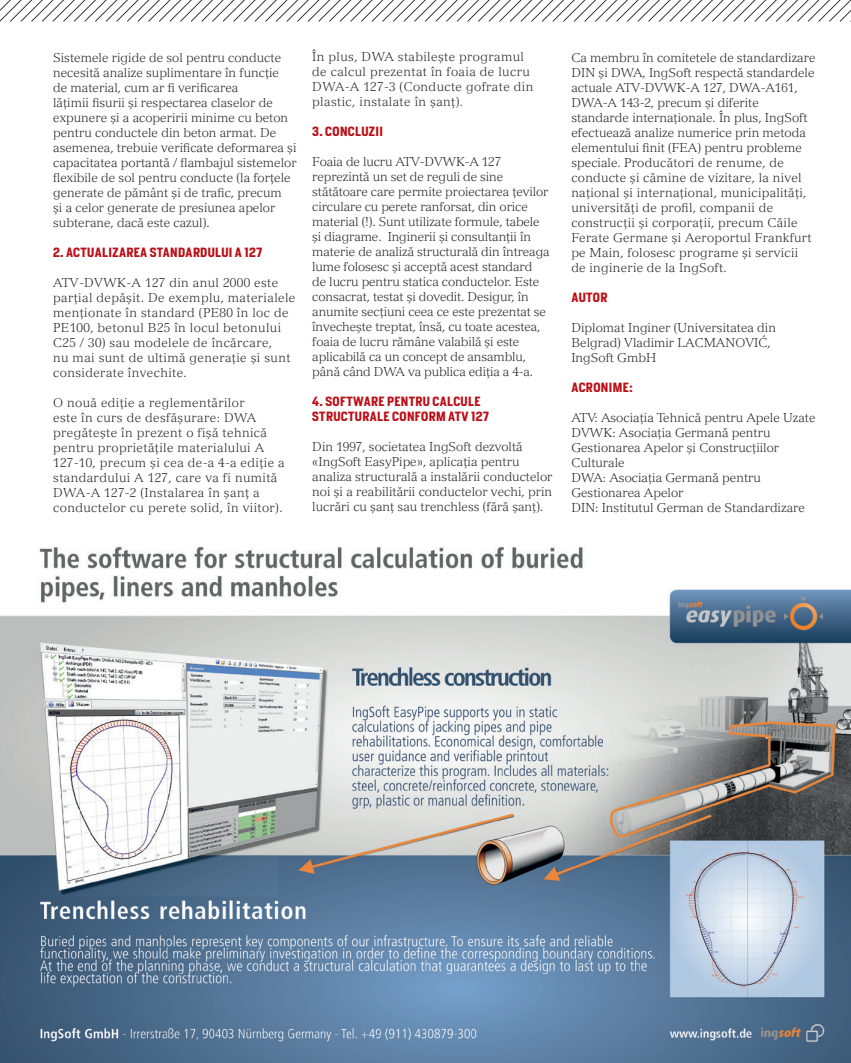
<style>
.page{position:relative;width:851px;height:1063px;background:#fff}
.page>*{position:absolute;margin:0;border:0;box-sizing:border-box;transform-origin:0 0}
.t1{font:300 12.5px/15px "Versailles LT Com";color:#231f20}
.t2{font:300 12.5px/15px "Versailles LT Com";letter-spacing:.03em;color:#231f20}
.t3{font:300 12.5px/15px "Versailles LT Com";letter-spacing:.02em;color:#231f20}
.t4{font:600 condensed 12.5px/15px "XMH Heroun MH Sans";letter-spacing:.03em;color:#bb1018}
</style>
<div class="page">
<svg style="left:0;top:0;width:851px;height:22px"></svg>
<img style="left:0;top:546px;width:850px;height:517px">
<p class="t1" style="left:53px;top:50px;width:245px">Sistemele rigide de sol pentru conducte necesită analize suplimentare în funcție<br>de material, cum ar fi verificarea<br>lățimii fisurii și respectarea claselor de expunere și a acoperirii minime cu beton pentru conductele din beton armat. De asemenea, trebuie verificate deformarea și capacitatea portantă / flambajul sistemelor flexibile de sol pentru conducte (la forțele generate de pământ și de trafic, precum<br>și a celor generate de presiunea apelor subterane, dacă este cazul).</p>
<p class="t4" style="left:53px;top:245px;width:210px">2. ACTUALIZAREA STANDARDULUI A 127</p>
<p class="t2" style="left:53px;top:275px;width:244px">ATV-DVWK-A 127 din anul 2000 este parțial depășit. De exemplu, materialele menționate în standard (PE80 în loc de PE100, betonul B25 în locul betonului C25 / 30) sau modelele de încărcare,<br>nu mai sunt de ultimă generație și sunt considerate învechite.</p>
<p class="t2" style="left:53px;top:395px;width:233px">O nouă ediție a reglementărilor<br>este în curs de desfășurare: DWA pregătește în prezent o fișă tehnică pentru proprietățile materialului A 127-10, precum și cea de-a 4-a ediție a standardului A 127, care va fi numită DWA-A 127-2 (Instalarea în șanț a conductelor cu perete solid, în viitor).</p>
<p class="t2" style="left:312px;top:49px;width:222px">În plus, DWA stabilește programul de calcul prezentat în foaia de lucru DWA-A 127-3 (Conducte gofrate din plastic, instalate în șanț).</p>
<p class="t4" style="left:312px;top:124px;width:72px">3. CONCLUZII</p>
<p class="t1" style="left:312px;top:154px;width:239px">Foaia de lucru ATV-DVWK-A 127 reprezintă un set de reguli de sine stătătoare care permite proiectarea țevilor circulare cu perete ranforsat, din orice material (!). Sunt utilizate formule, tabele și diagrame. Inginerii și consultanții în materie de analiză structurală din întreaga lume folosesc și acceptă acest standard<br>de lucru pentru statica conductelor. Este consacrat, testat și dovedit. Desigur, în anumite secțiuni ceea ce este prezentat se învechește treptat, însă, cu toate acestea, foaia de lucru rămâne valabilă și este aplicabilă ca un concept de ansamblu, până când DWA va publica ediția a 4-a.</p>
<p class="t4" style="left:312px;top:394px;width:178px">4. SOFTWARE PENTRU CALCULE<br>STRUCTURALE CONFORM ATV 127</p>
<p class="t1" style="left:312px;top:439px;width:242px">Din 1997, societatea IngSoft dezvoltă «IngSoft EasyPipe», aplicația pentru analiza structurală a instalării conductelor noi și a reabilitării conductelor vechi, prin lucrări cu șanț sau trenchless (fără șanț).</p>
<p class="t3" style="left:571px;top:50px;width:245px">Ca membru în comitetele de standardizare DIN și DWA, IngSoft respectă standardele actuale ATV-DVWK-A 127, DWA-A161, DWA-A 143-2, precum și diferite standarde internaționale. În plus, IngSoft efectuează analize numerice prin metoda elementului finit (FEA) pentru probleme speciale. Producători de renume, de conducte și cămine de vizitare, la nivel național și internațional, municipalități, universități de profil, companii de construcții și corporații, precum Căile Ferate Germane și Aeroportul Frankfurt pe Main, folosesc programe și servicii de inginerie de la IngSoft.</p>
<p class="t4" style="left:571px;top:290px;width:37px">AUTOR</p>
<p class="t1" style="left:571px;top:320px;width:206px">Diplomat Inginer (Universitatea din<br>Belgrad) Vladimir LACMANOVIĆ,<br>IngSoft GmbH</p>
<p class="t4" style="left:571px;top:380px;width:63px">ACRONIME:</p>
<p class="t1" style="left:571px;top:410px;width:245px">ATV: Asociația Tehnică pentru Apele Uzate</p>
<p class="t1" style="left:571px;top:425px;width:209px">DVWK: Asociația Germană pentru<br>Gestionarea Apelor și Construcțiilor<br>Culturale</p>
<p class="t1" style="left:571px;top:470px;width:191px">DWA: Asociația Germană pentru<br>Gestionarea Apelor</p>
<p class="t1" style="left:571px;top:500px;width:235px">DIN: Institutul German de Standardizare</p>
</div>
